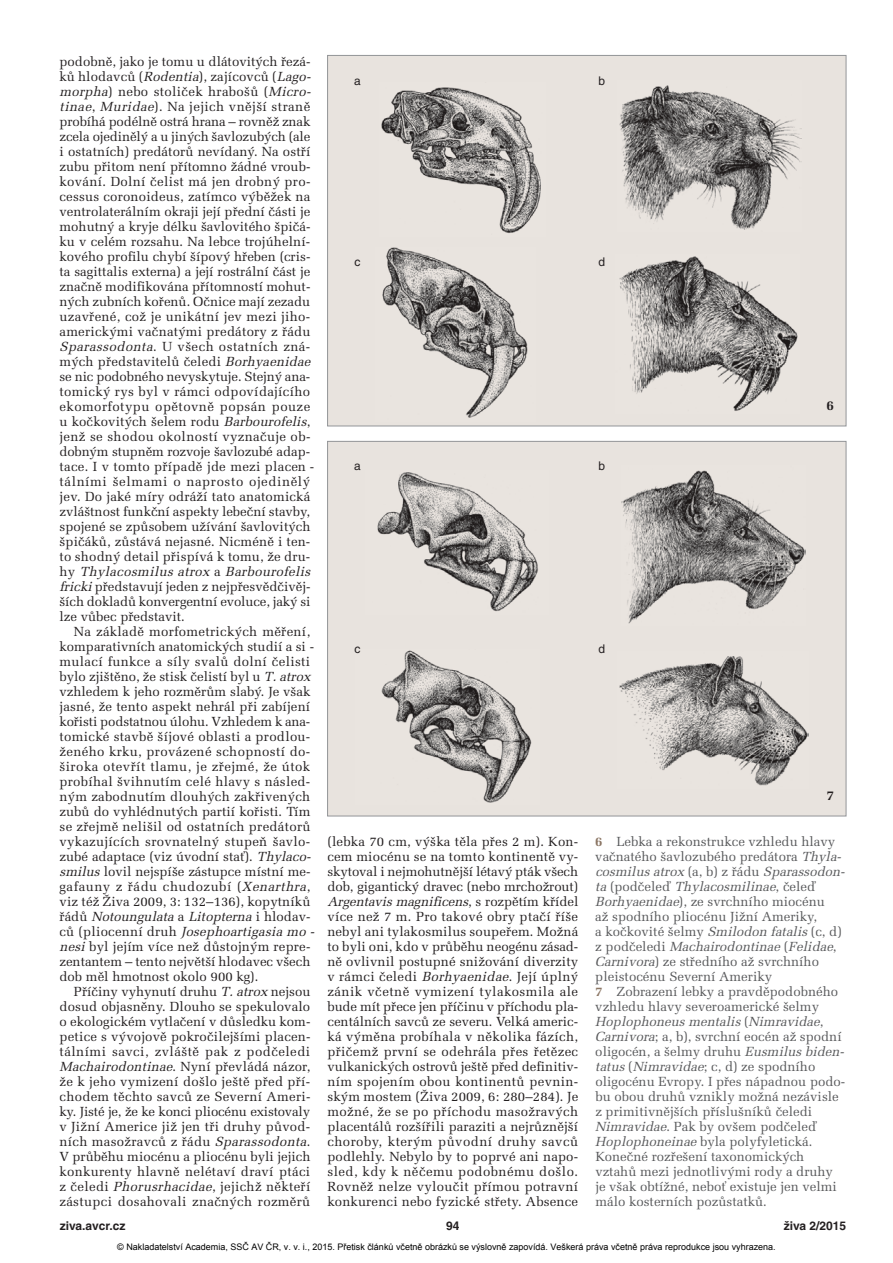
<style>
.page{position:relative;width:893px;height:1263px;background:#fff}
.page>*{position:absolute;margin:0;border:0;box-sizing:border-box;transform-origin:0 0}
.t1{font:700 13.5px "Melior CE";color:#231f20}
.t2{font:13.2px/15px "Melior CE";letter-spacing:.01em;color:#231f20}
.t3{font:13.2px/15px "Melior CE";color:#57585a}
.t4{font:700 12px "Helvetica CE";color:#231f20}
.t5{font:12px "Helvetica CE";color:#231f20}
.t6{font:9px "Arial";color:#000}
.s1{font-style:italic}
.s2{font-weight:700;color:#8b7664}
</style>
<div class="page">
<div style="left:328px;top:56px;width:518px;height:370px;background:#e8e3de"></div>
<div style="left:328px;top:441px;width:518px;height:375px;background:#e8e3de"></div>
<img style="left:381px;top:87px;width:160px;height:146px">
<img style="left:382px;top:247px;width:146px;height:171px">
<img style="left:619px;top:256px;width:179px;height:155px">
<img style="left:377px;top:472px;width:161px;height:139px">
<img style="left:622px;top:470px;width:183px;height:154px">
<img style="left:381px;top:650px;width:151px;height:153px">
<img style="left:619px;top:656px;width:189px;height:130px">
<img style="left:619px;top:85px;width:183px;height:145px">
<p class="t2" style="left:60px;top:56px;width:256px">po dobně, jako je tomu u dlátovitých řezá&shy;ků hlodavců (<span class="s1">Rodentia</span>), zajícovců (<span class="s1">Lago&shy;morpha</span>) nebo stoliček hrabošů (<span class="s1">Micro - tinae</span>, <span class="s1">Muridae</span>). Na jejich vnější straně probíhá podélně ostrá hrana – rovněž znak zcela ojedinělý a u jiných šavlozubých (ale i ostatních) predátorů nevídaný. Na ostří zubu přitom není přítomno žádné vroub&shy;kování. Dolní čelist má jen drobný pro&shy;cessus coronoideus, zatímco výběžek na ventrolaterálním okraji její přední části je mohutný a kryje délku šavlovitého špičá&shy;ku v celém rozsahu. Na lebce trojúhelní&shy;kového profilu chybí šípový hřeben (cris&shy;ta sagittalis externa) a její rostrální část je značně modifikována přítomností mohut&shy;ných zubních kořenů. Očnice mají zezadu uzavřené, což je unikátní jev mezi jiho - americkými vačnatými predátory z řádu <span class="s1">Sparassodonta</span>. U všech ostatních zná&shy;mých představitelů čeledi <span class="s1">Borhyaenidae </span>se nic podobného nevyskytuje. Stejný ana&shy;tomický rys byl v rámci odpovídajícího ekomorfotypu opětovně popsán pouze u kočkovitých šelem rodu <span class="s1">Barbourofelis</span>, jenž se shodou okolností vyznačuje ob - dobným stupněm rozvoje šavlozubé adap&shy;tace. I v tomto případě jde mezi placen - tálními šelmami o naprosto ojedinělý jev. Do jaké míry odráží tato anatomická zvláštnost funkční aspekty lebeční stavby, spojené se způsobem užívání šavlovitých špičáků, zůstává nejasné. Nicméně i ten&shy;to shodný detail přispívá k tomu, že dru&shy;h y <span class="s1">Thylacosmilus atrox</span> a <span class="s1">Barbourofelis fricki</span>představují jeden z nejpřesvědčivěj&shy;ších dokladů konvergentní evoluce, jaký si lze vůbec představit.</p>
<p class="t2" style="left:60px;top:626px;width:259px;text-indent:14px">Na základě morfometrických měření, komparativních anatomických studií a si - mulací funkce a síly svalů dolní čelisti bylo zjištěno, že stisk čelistí byl u <span class="s1">T.atrox </span>vzhledem k jeho rozměrům slabý. Je však jasné, že tento aspekt nehrál při zabíjení kořisti podstatnou úlohu. Vzhledem k ana&shy;tomické stavbě šíjové oblasti a prodlou&shy;ženého krku, provázené schopností do - široka otevřít tlamu, je zřejmé, že útok probíhal švihnutím celé hlavy s násled&shy;ným zabodnutím dlouhých zakřivených zubů do vyhlédnutých partií kořisti. Tím se zřejmě nelišil od ostatních predátorů vykazujících srovnatelný stupeň šavlo - zubé adaptace (viz úvodní stať). <span class="s1">Thylaco&shy;smilus</span>lovil nejspíše zástupce místní me - gafauny z řádu chudozubí (<span class="s1">Xenarthra</span>, viz též Živa 2009, 3: 132–136), kopytníků ř á d ů <span class="s1">Notoungulata</span> a <span class="s1">Litopterna</span> i h l o d a v - c ů ( p l i o c e n n í d r u h <span class="s1">Josephoartigasia mo - nesi</span>byl jejím více než důstojným repre&shy;zentantem – tento největší hlodavec všech dob měl hmotnost okolo 900 kg).</p>
<p class="t2" style="left:59px;top:986px;width:253px;text-align:justify;text-indent:14px">Příčiny vyhynutí druhu <span class="s1">T.atrox</span>nejsou dosud objasněny. Dlouho se spekulovalo o ekologickém vytlačení v důsledku kom&shy;petice s vývojově pokročilejšími placen&shy;tálními savci, zvláště pak z podčeledi <span class="s1">Machairodontinae</span>. Ny n í p ř e v l á d á n á z o r, že k jeho vymizení došlo ještě před pří&shy;chodem těchto savců ze Severní Ameri&shy;ky. Jisté je, že ke konci pliocénu existovaly v Jižní Americe již jen tři druhy původ&shy;ních masožravců z řádu <span class="s1">Sparassodonta</span>.<br>V průběhu miocénu a pliocénu byli jejich konkurenty hlavně nelétaví draví ptáci z čeledi <span class="s1">Phorusrhacidae</span>, jejichž někteří zástupci dosahovali značných rozměrů</p>
<p class="t5" style="left:354px;top:76px;width:8px">a</p>
<p class="t5" style="left:599px;top:76px;width:8px">b</p>
<p class="t5" style="left:354px;top:257px;width:7px">c</p>
<p class="t5" style="left:599px;top:257px;width:8px">d</p>
<p class="t5" style="left:354px;top:461px;width:8px">a</p>
<p class="t5" style="left:599px;top:461px;width:8px">b</p>
<p class="t5" style="left:354px;top:644px;width:7px">c</p>
<p class="t5" style="left:599px;top:644px;width:8px">d</p>
<p class="t1" style="left:826px;top:401px;width:9px">6</p>
<p class="t1" style="left:826px;top:791px;width:9px">7</p>
<p class="t2" style="left:327px;top:836px;width:253px;text-align:justify">(lebka 70 cm, výška těla přes 2 m). Kon&shy;cem miocénu se na tomto kontinentě vy - skytoval i nejmohutnější létavý pták všech dob, gigantický dravec (nebo mrchožrout)<br><span class="s1">Argentavis magnificens</span>, s r o z p ě t í m k ř í d e l více než 7 m. Pro takové obry ptačí říše nebyl ani tylakosmilus soupeřem. Možná to byli oni, kdo v průběhu neogénu zásad&shy;ně ovlivnil postupné snižování diverzity v rámci čeledi <span class="s1">Borhyaenidae</span>. Její úplný zánik včetně vymizení tylakosmila ale bude mít přece jen příčinu v příchodu pla&shy;centálních savců ze severu. Velká americ&shy;ká výměna probíhala v několika fázích, přičemž první se odehrála přes řetězec vulkanických ostrovů ještě před definitiv&shy;ním spojením obou kontinentů pevnin&shy;ským mostem (Živa 2009, 6: 280–284). Je možné, že se po příchodu masožravých placentálů rozšířili paraziti a nejrůznější choroby, kterým původní druhy savců podlehly. Nebylo by to poprvé ani napo&shy;sled, kdy k něčemu podobnému došlo.<br>Rovněž nelze vyloučit přímou potravní konkurenci nebo fyzické střety. Absence</p>
<p class="t3" style="left:595px;top:836px;width:253px"><span class="s2">6</span> Lebka a rekonstrukce vzhledu hlavy vačnatého šavlozubého predátora <span class="s1">Thyla&shy;cosmilus atrox</span> ( a , b ) z ř á d u <span class="s1">Sparassodon&shy;ta</span> ( p o d č e l e ď <span class="s1">Thylacosmilinae</span>, č e l e ď <span class="s1">Borhyaenidae</span>), ze svrchního miocénu<br>až spodního pliocénu Jižní Ameriky,<br>a kočkovité šelmy <span class="s1">Smilodon fatalis</span>(c, d) z p o d č e l e d i <span class="s1">Machairodontinae</span> ( <span class="s1">Felidae</span>, <span class="s1">Carnivora</span>) ze středního až svrchního pleistocénu Severní Ameriky<br><span class="s2">7</span> Zobrazení lebky a pravděpodobného vzhledu hlavy severoamerické šelmy <span class="s1">Hoplophoneus mentalis</span> ( <span class="s1">Nimravidae</span>, <span class="s1">Carnivora</span>; a, b), svrchní eocén až spodní oligocén, a šelmy druhu <span class="s1">Eusmilus biden&shy;tatus</span> ( <span class="s1">Nimravidae</span>; c , d ) z e s p o d n í h o oligocénu Evropy. I přes nápadnou podo&shy;bu obou druhů vznikly možná nezávisle z primitivnějších příslušníků čeledi <span class="s1">Nimravidae</span>. Pak by ovšem podčeleď <span class="s1">Hoplophoneinae</span>byla polyfyletická.<br>Konečné rozřešení taxonomických vztahů mezi jednotlivými rody a druhy<br>je však obtížné, neboť existuje jen velmi málo kosterních pozůstatků.</p>
<p class="t4" style="left:60px;top:1221px;width:67px">ziva.avcr.cz</p>
<p class="t4" style="left:446px;top:1221px;width:15px">94</p>
<p class="t4" style="left:784px;top:1221px;width:64px">živa 2/2015</p>
<p class="t6" style="left:117px;top:1241px;width:660px">© Nakladatelství Academia, SSČ AV ČR, v. v. i., 2015. Přetisk článků včetně obrázků se výslovně zapovídá. Veškerá práva včetně práva reprodukce jsou vyhrazena.</p>
</div>
